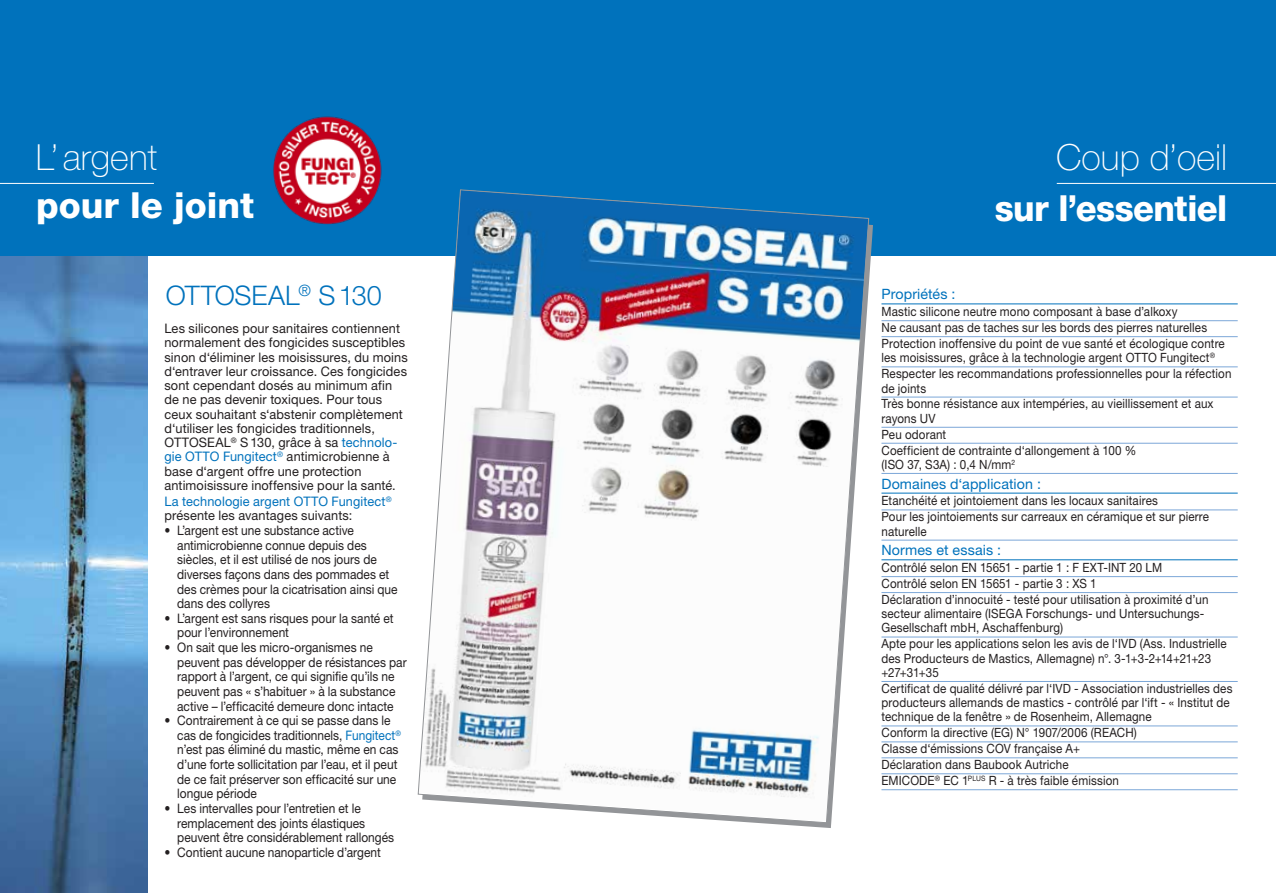
<style>
.page{position:relative;width:1276px;height:893px;background:#fff}
.page>*{position:absolute;margin:0;border:0;box-sizing:border-box;transform-origin:0 0}
.t1{font:100 36px "Helvetica Neue LT Pro";color:#fff}
.t2{font:800 36px "Helvetica Neue LT Pro";letter-spacing:-.01em;color:#fff;scale:.95 1}
.t3{font:800 36px "Helvetica Neue LT Pro";letter-spacing:-.01em;color:#fff}
.t4{font:300 27px "Helvetica Neue LT Pro";letter-spacing:-.005em;color:#0072bc}
.t5{font:14.25px "Helvetica Neue LT Pro";letter-spacing:.005em;color:#0072bc}
.t6{font:13.2px/14.5px "Helvetica Neue LT Pro";letter-spacing:.005em;color:#231f20;scale:.91 1}
.t7{font:13.2px/14.2px "Helvetica Neue LT Pro";letter-spacing:.005em;color:#231f20}
.t8{font:13.2px/14.2px "Helvetica Neue LT Pro";letter-spacing:.01em;color:#0072bc}
.t9{font:12.75px/15.9px "Helvetica Neue LT Pro";letter-spacing:.01em;color:#231f20;scale:.91 1}
.s1{color:#0072bc}
.s2{color:#231f20}
</style>
<div class="page">
<img style="left:0;top:255px;width:147px;height:638px">
<div style="left:0;top:0;width:1276px;height:255px;background:#0072bc"></div>
<hr style="left:1056px;top:183px;width:220px;height:1px;background:#fff">
<hr style="left:0;top:183px;width:154px;height:1px;background:#fff">
<hr style="left:881px;top:304px;width:356px;height:1px;background:#0072bc">
<hr style="left:881px;top:320px;width:356px;height:1px;background:#7ca7d8">
<hr style="left:881px;top:336px;width:356px;height:1px;background:#7ca7d8">
<hr style="left:881px;top:367px;width:356px;height:1px;background:#7ca7d8">
<hr style="left:881px;top:397px;width:356px;height:1px;background:#7ca7d8">
<hr style="left:881px;top:427px;width:356px;height:1px;background:#7ca7d8">
<hr style="left:881px;top:443px;width:356px;height:1px;background:#7ca7d8">
<hr style="left:881px;top:473px;width:356px;height:1px;background:#7ca7d8">
<hr style="left:881px;top:493px;width:356px;height:1px;background:#0072bc">
<hr style="left:881px;top:510px;width:356px;height:1px;background:#7ca7d8">
<hr style="left:881px;top:540px;width:356px;height:1px;background:#7ca7d8">
<hr style="left:881px;top:559px;width:356px;height:1px;background:#0072bc">
<hr style="left:881px;top:576px;width:356px;height:1px;background:#7ca7d8">
<hr style="left:881px;top:592px;width:356px;height:1px;background:#7ca7d8">
<hr style="left:881px;top:637px;width:356px;height:1px;background:#7ca7d8">
<hr style="left:881px;top:681px;width:356px;height:1px;background:#7ca7d8">
<hr style="left:881px;top:726px;width:356px;height:1px;background:#7ca7d8">
<hr style="left:881px;top:742px;width:356px;height:1px;background:#7ca7d8">
<hr style="left:881px;top:757px;width:356px;height:1px;background:#7ca7d8">
<hr style="left:881px;top:773px;width:356px;height:1px;background:#7ca7d8">
<hr style="left:881px;top:789px;width:356px;height:1px;background:#7ca7d8">
<svg style="left:418px;top:189px;width:451px;height:634px"></svg>
<img style="left:273px;top:116px;width:109px;height:109px">
<h1 class="t1" style="left:36px;top:137px;width:123px">L’ argent</h1>
<h1 class="t3" style="left:36px;top:184px;width:220px">pour le joint</h1>
<h1 class="t1" style="left:1056px;top:137px;width:172px">Coup d’oeil</h1>
<h1 class="t2" style="left:994px;top:187px;width:246px">sur l’essentiel</h1>
<h2 class="t4" style="left:166px;top:279px;width:217px">OTTOSEAL<sup>®</sup> S130</h2>
<p class="t5" style="left:881px;top:286px;width:76px">Propriétés :</p>
<p class="t9" style="left:881px;top:303px;width:379px">Mastic silicone neutre mono composant à base d’alkoxy<br>Ne causant pas de taches sur les bords des pierres naturelles<br>Protection inoffensive du point de vue santé et écologique contre</p>
<p class="t9" style="left:881px;top:350px;width:386px">les moisissures, grâce à la technologie argent OTTO Fungitect<sup>®<br></sup>Respecter les recommandations professionnelles pour la réfection</p>
<p class="t9" style="left:881px;top:380px;width:366px">de joints<br>Très bonne résistance aux intempéries, au vieillissement et aux</p>
<p class="t9" style="left:881px;top:410px;width:282px">rayons UV<br>Peu odorant<br>Coefficient de contrainte d‘allongement à 100 %</p>
<p class="t9" style="left:881px;top:456px;width:149px">(ISO 37, S3A) : 0,4 N/mm<sup>2</sup></p>
<p class="t5" style="left:881px;top:475px;width:161px">Domaines d‘application :</p>
<p class="t9" style="left:881px;top:493px;width:361px">Etanchéité et jointoiement dans les locaux sanitaires<br>Pour les jointoiements sur carreaux en céramique et sur pierre</p>
<p class="t9" style="left:881px;top:523px;width:51px">naturelle</p>
<p class="t5" style="left:881px;top:542px;width:121px">Normes et essais :</p>
<p class="t9" style="left:881px;top:559px;width:361px">Contrôlé selon EN 15651 - partie 1 : F EXT‑INT 20 LM<br>Contrôlé selon EN 15651 - partie 3 : XS 1<br>Déclaration d’innocuité - testé pour utilisation à proximité d’un</p>
<p class="t9" style="left:881px;top:606px;width:356px;line-height:14.2px">secteur alimentaire (ISEGA Forschungs- und Untersuchungs-<br>Gesellschaft mbH, Aschaffenburg)</p>
<p class="t9" style="left:881px;top:637px;width:381px;line-height:14.2px">Apte pour les applications selon les avis de l‘IVD (Ass. Industrielle des Producteurs de Mastics, Allemagne) n°. 3‑1+3‑2+14+21+23 +27+31+35</p>
<p class="t9" style="left:881px;top:681px;width:387px;line-height:14.2px">Certificat de qualité délivré par l‘IVD - Association industrielles des producteurs allemands de mastics - contrôlé par l‘ift - « Institut de technique de la fenêtre » de Rosenheim, Allemagne</p>
<p class="t9" style="left:881px;top:725px;width:282px">Conform la directive (EG) N° 1907/2006 (REACH)<br>Classe d‘émissions COV française A+ Déclaration dans Baubook Autriche<br>EMICODE<sup>®</sup> EC 1<sup>PLUS</sup> R - à très faible émission</p>
<p class="t7" style="left:164px;top:321px;width:245px">Les silicones pour sanitaires contiennent normalement des fongicides susceptibles sinon d‘éliminer les moisissures, du moins d‘entraver leur croissance. Ces fongicides sont cependant dosés au minimum afin de ne pas devenir toxiques. Pour tous ceux souhaitant s‘abstenir complètement d‘utiliser les fongicides traditionnels, OTTOSEAL<sup>®</sup> S 130, grâce à sa <span class="s1">technolo&shy;gie OTTO Fungitect</span><sup>®</sup> antimicrobienne à base d‘argent offre une protection antimoisissure inoffensive pour la santé.</p>
<p class="t8" style="left:164px;top:494px;width:229px">La technologie argent OTTO Fungitect<sup>® </sup><span class="s2">présente les avantages suivants:</span></p>
<p class="t6" style="left:177px;top:523px;width:244px;text-indent:-13px">• L’argent est une substance active antimicrobienne connue depuis des siècles, et il est utilisé de nos jours de diverses façons dans des pommades et des crèmes pour la cicatrisation ainsi que dans des collyres</p>
<p class="t6" style="left:177px;top:611px;width:239px;text-indent:-13px">• L’argent est sans risques pour la santé et pour l’environnement</p>
<p class="t6" style="left:177px;top:640px;width:254px;text-indent:-13px">• On sait que les micro-organismes ne peuvent pas développer de résistances par rapport à l’argent, ce qui signifie qu’ils ne peuvent pas « s’habituer » à la substance active – l’efficacité demeure donc intacte</p>
<p class="t6" style="left:177px;top:713px;width:247px;text-indent:-13px">• Contrairement à ce qui se passe dans le cas de fongicides traditionnels, <span class="s1">Fungitect</span><sup>® </sup>n’est pas éliminé du mastic, même en cas d’une forte sollicitation par l’eau, et il peut de ce fait préserver son efficacité sur une longue période</p>
<p class="t6" style="left:177px;top:801px;width:240px;text-indent:-13px">• Les intervalles pour l’entretien et le remplacement des joints élastiques peuvent être considérablement rallongés</p>
<p class="t6" style="left:164px;top:845px;width:239px">• Contient aucune nanoparticle d’argent</p>
</div>
